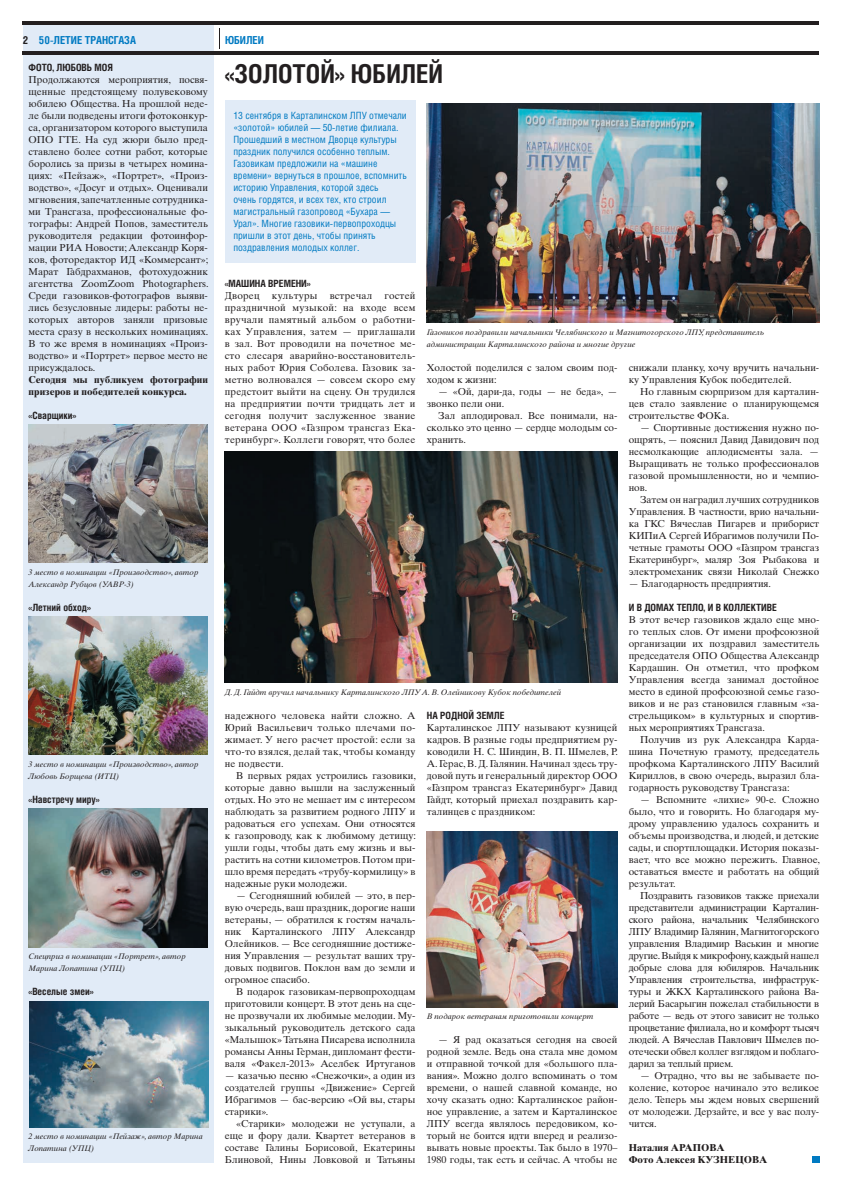
<style>
.page{position:relative;width:842px;height:1191px;background:#fff}
.page>*{position:absolute;margin:0;border:0;box-sizing:border-box;transform-origin:0 0}
.t1{font:700 26px "Helios Cond";color:#231f20}
.t2{font:700 11px "Helios Cond";color:#007ac2}
.t3{font:10px/12px "Times Ten C";color:#231f20;text-align:justify}
.t4{font:10px/12px "Helios Cond";color:#007ac2}
.t5{font:700 10px "Helios Cond";color:#231f20}
.t6{font:700 10px/12px "Times Ten C";color:#231f20}
.t7{font:italic 8px/12px "Times Ten C";color:#231f20}
.s1{color:#231f20}
</style>
<div class="page">
<div style="left:23px;top:23px;width:191px;height:1140px;background:#e1ebf7"></div>
<hr style="left:23px;top:21px;width:796px;height:3px;background:#231f20">
<hr style="left:23px;top:51px;width:796px;height:3px;background:#231f20">
<svg style="left:219px;top:28px;width:1px;height:21px"></svg>
<div style="left:812px;top:1156px;width:7px;height:7px;background:#007ac2"></div>
<div style="left:225px;top:101px;width:190px;height:162px;background:#e1ebf7"></div>
<img style="left:427px;top:104px;width:392px;height:219px">
<img style="left:29px;top:425px;width:179px;height:138px">
<img style="left:28px;top:617px;width:180px;height:138px">
<img style="left:29px;top:809px;width:179px;height:138px">
<img style="left:29px;top:1001px;width:180px;height:127px">
<img style="left:225px;top:452px;width:392px;height:231px">
<img style="left:427px;top:831px;width:190px;height:176px">
<p class="t2" style="left:23px;top:33px;width:115px"><span class="s1">2</span> 50-ЛЕТИЕ ТРАНСГАЗА</p>
<p class="t2" style="left:225px;top:33px;width:40px">ЮБИЛЕИ</p>
<p class="t5" style="left:29px;top:61px;width:86px">ФОТО, ЛЮБОВЬ МОЯ</p>
<p class="t3" style="left:29px;top:73px;width:181px">Продолжаются мероприятия, посвя&shy;щенные предстоящему полувековому юбилею Общества. На прошлой неде&shy;ле были подведены итоги фотоконкур&shy;са, организатором которого выступила ОПО ГТЕ. На суд жюри было пред&shy;ставлено более сотни работ, которые боролись за призы в четырех номина&shy;циях: «Пейзаж», «Портрет», «Произ&shy;водство», «Досуг и отдых». Оценивали мгновения, запечатленные сотрудника&shy;ми Трансгаза, профессиональные фо&shy;тографы: Андрей Попов, заместитель руководителя редакции фотоинфор&shy;мации РИА Новости; Александр Коря&shy;ков, фоторедактор ИД «Коммерсант»; Марат Габдрахманов, фотохудожник агентства ZoomZoom Photographers.<br>Среди газовиков-фотографов выяви&shy;лись безусловные лидеры: работы не&shy;которых авторов заняли призовые места сразу в нескольких номинациях.<br>В то же время в номинациях «Произ&shy;водство» и «Портрет» первое место не присуждалось.</p>
<p class="t6" style="left:29px;top:373px;width:181px">Сегодня мы публикуем фотографии призеров и победителей конкурса.</p>
<p class="t5" style="left:29px;top:409px;width:49px">«Сварщики»</p>
<p class="t7" style="left:29px;top:566px;width:171px">3 место в номинации «Производство», автор<br>Александр Рубцов (УАВР-3)</p>
<p class="t5" style="left:29px;top:601px;width:64px">«Летний обход»</p>
<p class="t7" style="left:29px;top:758px;width:171px">3 место в номинации «Производство», автор<br>Любовь Борщева (ИТЦ)</p>
<p class="t5" style="left:29px;top:793px;width:73px">«Навстречу миру»</p>
<p class="t7" style="left:29px;top:950px;width:159px">Спецприз в номинации «Портрет», автор<br>Марина Лопатина (УПЦ)</p>
<p class="t5" style="left:29px;top:985px;width:67px">«Веселые змеи»</p>
<p class="t7" style="left:29px;top:1130px;width:176px">2 место в номинации «Пейзаж», автор Марина<br>Лопатина (УПЦ)</p>
<h1 class="t1" style="left:225px;top:58px;width:220px">«ЗОЛОТОЙ» ЮБИЛЕЙ</h1>
<p class="t4" style="left:233px;top:109px;width:175px">13 сентября в Карталинском ЛПУ отмечали «золотой» юбилей — 50-летие филиала.<br>Прошедший в местном Дворце культуры праздник получился особенно теплым.<br>Газовикам предложили на «машине времени» вернуться в прошлое, вспомнить историю Управления, которой здесь<br>очень гордятся, и всех тех, кто строил магистральный газопровод «Бухара — Урал». Многие газовики-первопроходцы пришли в этот день, чтобы принять поздравления молодых коллег.</p>
<p class="t5" style="left:225px;top:277px;width:87px">«МАШИНА ВРЕМЕНИ»</p>
<p class="t3" style="left:225px;top:289px;width:192px">Дворец культуры встречал гостей праздничной музыкой: на входе всем вручали памятный альбом о работни&shy;ках Управления, затем — приглашали в зал. Вот проводили на почетное ме&shy;сто слесаря аварийно-восстановитель&shy;ных работ Юрия Соболева. Газовик за&shy;метно волновался — совсем скоро ему предстоит выйти на сцену. Он трудился на предприятии почти тридцать лет и сегодня получит заслуженное звание ветерана ООО «Газпром трансгаз Ека&shy;теринбург». Коллеги говорят, что более</p>
<p class="t7" style="left:427px;top:326px;width:339px">Газовиков поздравили начальники Челябинского и Магнитогорского ЛПУ, представитель администрации Карталинского района и многие другие</p>
<p class="t3" style="left:427px;top:361px;width:192px">Холостой поделился с залом своим под&shy;ходом к жизни:</p>
<p class="t3" style="left:427px;top:385px;width:192px;text-indent:11px">— «Ой, дари-да, годы — не беда», — звонко пели они.</p>
<p class="t3" style="left:427px;top:409px;width:192px;text-indent:11px">Зал аплодировал. Все понимали, на&shy;сколько это ценно — сердце молодым со&shy;хранить.</p>
<p class="t3" style="left:629px;top:361px;width:192px">снижали планку, хочу вручить начальни&shy;ку Управления Кубок победителей.</p>
<p class="t3" style="left:629px;top:385px;width:192px;text-indent:11px">Но главным сюрпризом для карталин&shy;цев стало заявление о планирующемся строительстве ФОКа.</p>
<p class="t3" style="left:629px;top:421px;width:192px;text-indent:11px">— Спортивные достижения нужно по&shy;ощрять, — пояснил Давид Давидович под несмолкающие аплодисменты зала. — Выращивать не только профессионалов газовой промышленности, но и чемпио&shy;нов.</p>
<p class="t3" style="left:629px;top:493px;width:192px;text-indent:11px">Затем он наградил лучших сотрудников Управления. В частности, врио начальни&shy;ка ГКС Вячеслав Пигарев и приборист КИПиА Сергей Ибрагимов получили По&shy;четные грамоты ООО «Газпром трансгаз Екатеринбург», маляр Зоя Рыбакова и электромеханик связи Николай Снежко</p>
<p class="t3" style="left:629px;top:577px;width:144px">— Благодарность предприятия.</p>
<p class="t5" style="left:629px;top:601px;width:150px">И В ДОМАХ ТЕПЛО, И В КОЛЛЕКТИВЕ</p>
<p class="t3" style="left:629px;top:613px;width:192px">В этот вечер газовиков ждало еще мно&shy;го теплых слов. От имени профсоюзной организации их поздравил заместитель председателя ОПО Общества Александр Кардашин. Он отметил, что профком Управления всегда занимал достойное место в единой профсоюзной семье газо&shy;виков и не раз становился главным «за&shy;стрельщиком» в культурных и спортив&shy;ных мероприятиях Трансгаза.</p>
<p class="t3" style="left:629px;top:733px;width:192px;text-indent:11px">Получив из рук Александра Карда&shy;шина Почетную грамоту, председатель профкома Карталинского ЛПУ Василий Кириллов, в свою очередь, выразил бла&shy;годарность руководству Трансгаза:</p>
<p class="t3" style="left:629px;top:793px;width:193px;text-indent:11px">— Вспомните «лихие» 90-е. Сложно было, что и говорить. Но благодаря му&shy;дрому управлению удалось сохранить и объемы производства, и людей, и детские сады, и спортплощадки. История показы&shy;вает, что все можно пережить. Главное, оставаться вместе и работать на общий результат.</p>
<p class="t3" style="left:629px;top:889px;width:192px;text-indent:11px">Поздравить газовиков также приехали представители администрации Карталин&shy;ского района, начальник Челябинского ЛПУ Владимир Галянин, Магнитогорского управления Владимир Васькин и многие другие. Выйдя к микрофону, каждый нашел добрые слова для юбиляров. Начальник Управления строительства, инфраструк&shy;туры и ЖКХ Карталинского района Ва&shy;лерий Басарыгин пожелал стабильности в работе — ведь от этого зависит не только процветание филиала, но и комфорт тысяч людей. А Вячеслав Павлович Шмелев по&shy;отечески обвел коллег взглядом и поблаго&shy;дарил за теплый прием.</p>
<p class="t3" style="left:629px;top:1069px;width:192px;text-indent:11px">— Отрадно, что вы не забываете по&shy;коление, которое начинало это великое дело. Теперь мы ждем новых свершений от молодежи. Дерзайте, и все у вас полу&shy;чится.</p>
<p class="t6" style="left:629px;top:1141px;width:140px">Наталия АРАПОВА<br>Фото Алексея КУЗНЕЦОВА</p>
<p class="t7" style="left:225px;top:686px;width:338px">Д. Д. Гайдт вручил начальнику Карталинского ЛПУ А. В. Олейникову Кубок победителей</p>
<p class="t5" style="left:427px;top:709px;width:79px">НА РОДНОЙ ЗЕМЛЕ</p>
<p class="t3" style="left:427px;top:721px;width:193px">Карталинское ЛПУ называют кузницей кадров. В разные годы предприятием ру&shy;ководили Н. С. Шиндин, В. П. Шмелев, Р.<br>А. Герас, В. Д. Галянин. Начинал здесь тру&shy;довой путь и генеральный директор ООО «Газпром трансгаз Екатеринбург» Давид Гайдт, который приехал поздравить кар&shy;талинцев с праздником:</p>
<p class="t3" style="left:225px;top:709px;width:192px">надежного человека найти сложно. А Юрий Васильевич только плечами по&shy;жимает. У него расчет простой: если за что-то взялся, делай так, чтобы команду не подвести.</p>
<p class="t3" style="left:225px;top:769px;width:193px;text-indent:11px">В первых рядах устроились газовики, которые давно вышли на заслуженный отдых. Но это не мешает им с интересом наблюдать за развитием родного ЛПУ и радоваться его успехам. Они относятся к газопроводу, как к любимому детищу: ушли годы, чтобы дать ему жизнь и вы&shy;растить на сотни километров. Потом при&shy;шло время передать «трубу-кормилицу» в надежные руки молодежи.</p>
<p class="t3" style="left:225px;top:889px;width:192px;text-indent:11px">— Сегодняшний юбилей — это, в пер&shy;вую очередь, ваш праздник, дорогие наши ветераны, — обратился к гостям началь&shy;ник Карталинского ЛПУ Александр Олейников. — Все сегодняшние достиже&shy;ния Управления — результат ваших тру&shy;довых подвигов. Поклон вам до земли и огромное спасибо.</p>
<p class="t3" style="left:225px;top:985px;width:192px;text-indent:11px">В подарок газовикам-первопроходцам приготовили концерт. В этот день на сце&shy;не прозвучали их любимые мелодии. Му&shy;зыкальный руководитель детского сада «Малышок» Татьяна Писарева исполнила романсы Анны Герман, дипломант фести&shy;валя «Факел-2013» Аселбек Иртуганов</p>
<p class="t3" style="left:225px;top:1069px;width:192px">— казачью песню «Снежочки», а один из создателей группы «Движение» Сергей Ибрагимов — бас-версию «Ой вы, стары старики».</p>
<p class="t3" style="left:225px;top:1117px;width:192px;text-indent:11px">«Старики» молодежи не уступали, а еще и фору дали. Квартет ветеранов в составе Галины Борисовой, Екатерины Блиновой, Нины Ловковой и Татьяны</p>
<p class="t7" style="left:427px;top:1010px;width:168px">В подарок ветеранам приготовили концерт</p>
<p class="t3" style="left:427px;top:1033px;width:192px;text-indent:11px">— Я рад оказаться сегодня на своей родной земле. Ведь она стала мне домом и отправной точкой для «большого пла&shy;вания». Можно долго вспоминать о том времени, о нашей славной команде, но хочу сказать одно: Карталинское район&shy;ное управление, а затем и Карталинское ЛПУ всегда являлось передовиком, ко&shy;торый не боится идти вперед и реализо&shy;вывать новые проекты. Так было в 1970– 1980 годы, так есть и сейчас. А чтобы не</p>
</div>
